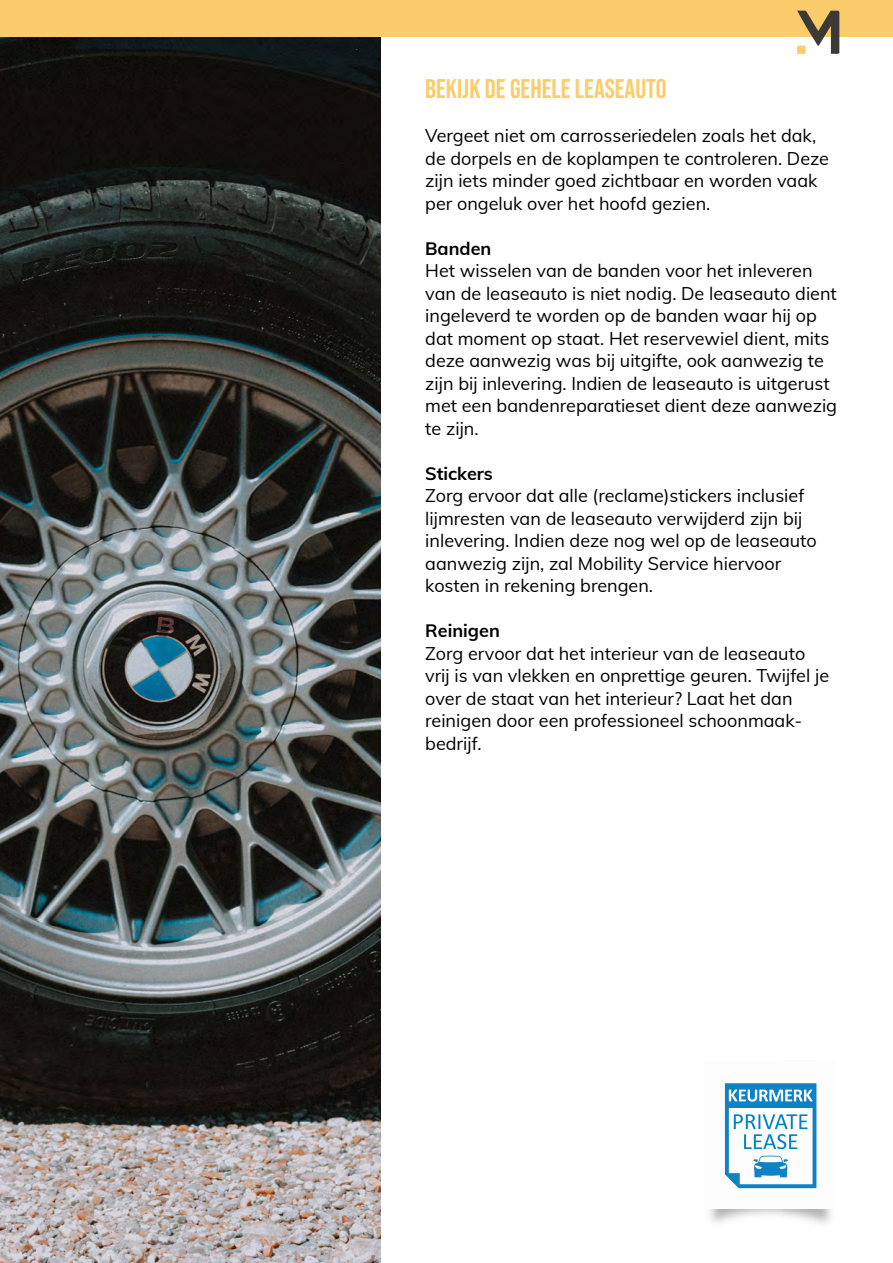
<style>
.page{position:relative;width:893px;height:1263px;background:#fff}
.page>*{position:absolute;margin:0;border:0;box-sizing:border-box;transform-origin:0 0}
.t1{font:27px "Bebas Neue";color:#facc6b}
.t2{font:18px/22.5px "Muli";color:#000}
.t3{font:700 18px "Muli";color:#000}
</style>
<div class="page">
<img style="left:0;top:36px;width:381px;height:1227px">
<div style="left:0;top:0;width:893px;height:36px;background:#facc6b"></div>
<svg style="left:797px;top:11px;width:42px;height:43px"></svg>
<svg style="left:724px;top:1083px;width:93px;height:106px"></svg>
<h1 class="t1" style="left:425px;top:74px;width:243px">BEKIJK DE GEHELE LEASEAUTO</h1>
<p class="t2" style="left:425px;top:123px;width:405px">Vergeet niet om carrosseriedelen zoals het dak, de dorpels en de koplampen te controleren. Deze zijn iets minder goed zichtbaar en worden vaak per ongeluk over het hoofd gezien.</p>
<p class="t3" style="left:425px;top:235px;width:68px">Banden</p>
<p class="t2" style="left:425px;top:258px;width:413px">Het wisselen van de banden voor het inleveren van de leaseauto is niet nodig. De leaseauto dient ingeleverd te worden op de banden waar hij op dat moment op staat. Het reservewiel dient, mits deze aanwezig was bij uitgifte, ook aanwezig te zijn bij inlevering. Indien de leaseauto is uitgerust met een bandenreparatieset dient deze aanwezig te zijn.</p>
<p class="t3" style="left:425px;top:460px;width:69px">Stickers</p>
<p class="t2" style="left:425px;top:483px;width:393px">Zorg ervoor dat alle (reclame)stickers inclusief lijmresten van de leaseauto verwijderd zijn bij inlevering. Indien deze nog wel op de leaseauto aanwezig zijn, zal Mobility Service hiervoor kosten in rekening brengen.</p>
<p class="t3" style="left:425px;top:617px;width:76px">Reinigen</p>
<p class="t2" style="left:425px;top:641px;width:405px">Zorg ervoor dat het interieur van de leaseauto vrij is van vlekken en onprettige geuren. Twijfel je over de staat van het interieur? Laat het dan reinigen door een professioneel schoonmaak&shy;bedrijf.</p>
</div>
